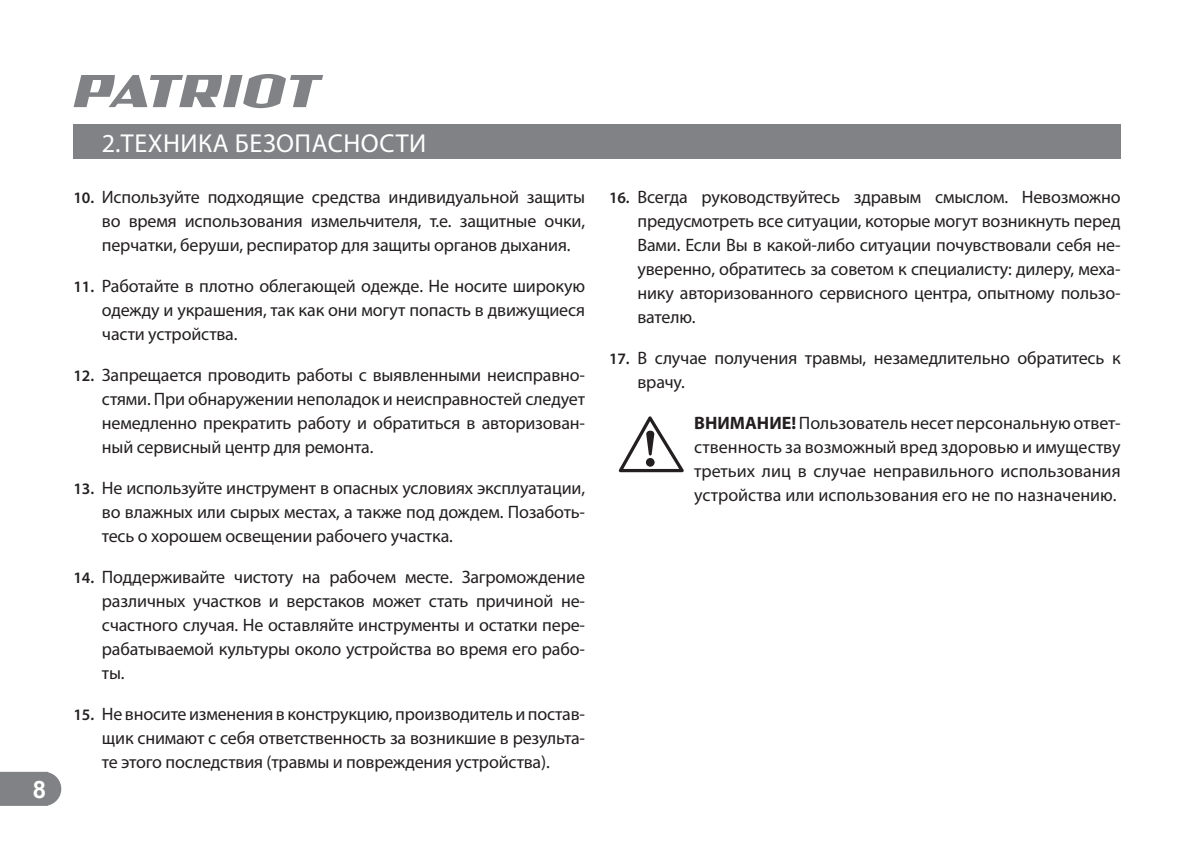
<style>
.page{position:relative;width:1193px;height:843px;background:#fff}
.page>*{position:absolute;margin:0;border:0;box-sizing:border-box;transform-origin:0 0}
.t1{font:26px "Myriad Pro";letter-spacing:.02em;color:#fff}
.t2{font:700 24px "Arial";color:#fff}
.t3{font:18px/24px "Myriad Pro";letter-spacing:-.01em;color:#231f20;text-align:justify}
.s1{font-weight:600;font-size:16px}
.s2{font-weight:700}
</style>
<div class="page">
<svg style="left:0;top:772px;width:61px;height:34px"></svg>
<div style="left:74px;top:125px;width:1046px;height:34px;background:#808285"></div>
<svg style="left:74px;top:74px;width:249px;height:34px"></svg>
<svg style="left:618px;top:416px;width:66px;height:56px"></svg>
<h2 class="t2" style="left:33px;top:772px;width:15px">8</h2>
<h1 class="t1" style="left:102px;top:127px;width:326px">2.ТЕХНИКА БЕЗОПАСНОСТИ</h1>
<p class="t3" style="left:102px;top:184px;width:484px;text-indent:-28px"><span class="s1">10.</span> Используйте подходящие средства индивидуальной защиты во время использования измельчителя, т.е. защитные очки, перчатки, беруши, респиратор для защиты органов дыхания.</p>
<p class="t3" style="left:102px;top:273px;width:484px;text-indent:-28px"><span class="s1">11.</span> Работайте в плотно облегающей одежде. Не носите широкую одежду и украшения, так как они могут попасть в движущиеся части устройства.</p>
<p class="t3" style="left:102px;top:362px;width:484px;text-indent:-28px"><span class="s1">12.</span> Запрещается проводить работы с выявленными неисправно&shy;стями. При обнаружении неполадок и неисправностей следует немедленно прекратить работу и обратиться в авторизован&shy;ный сервисный центр для ремонта.</p>
<p class="t3" style="left:102px;top:475px;width:484px;text-indent:-28px"><span class="s1">13.</span> Не используйте инструмент в опасных условиях эксплуатации, во влажных или сырых местах, а также под дождем. Позаботь&shy;тесь о хорошем освещении рабочего участка.</p>
<p class="t3" style="left:102px;top:564px;width:484px;text-indent:-28px"><span class="s1">14.</span> Поддерживайте чистоту на рабочем месте. Загромождение различных участков и верстаков может стать причиной не&shy;счастного случая. Не оставляйте инструменты и остатки пере&shy;рабатываемой культуры около устройства во время его рабо&shy;ты.</p>
<p class="t3" style="left:102px;top:701px;width:484px;text-indent:-28px"><span class="s1">15.</span> Не вносите изменения в конструкцию, производитель и постав&shy;щик снимают с себя ответственность за возникшие в результа&shy;те этого последствия (травмы и повреждения устройства).</p>
<p class="t3" style="left:637px;top:184px;width:484px;text-indent:-28px"><span class="s1">16.</span> Всегда руководствуйтесь здравым смыслом. Невозможно предусмотреть все ситуации, которые могут возникнуть перед Вами. Если Вы в какой-либо ситуации почувствовали себя не&shy;уверенно, обратитесь за советом к специалисту: дилеру, меха&shy;нику авторизованного сервисного центра, опытному пользо&shy;вателю.</p>
<p class="t3" style="left:637px;top:345px;width:484px;text-indent:-28px"><span class="s1">17.</span> В случае получения травмы, незамедлительно обратитесь к врачу.</p>
<p class="t3" style="left:694px;top:410px;width:428px"><span class="s2">ВНИМАНИЕ!</span> Пользователь несет персональную ответ&shy;ственность за возможный вред здоровью и имуществу третьих лиц в случае неправильного использования устройства или использования его не по назначению.</p>
</div>
